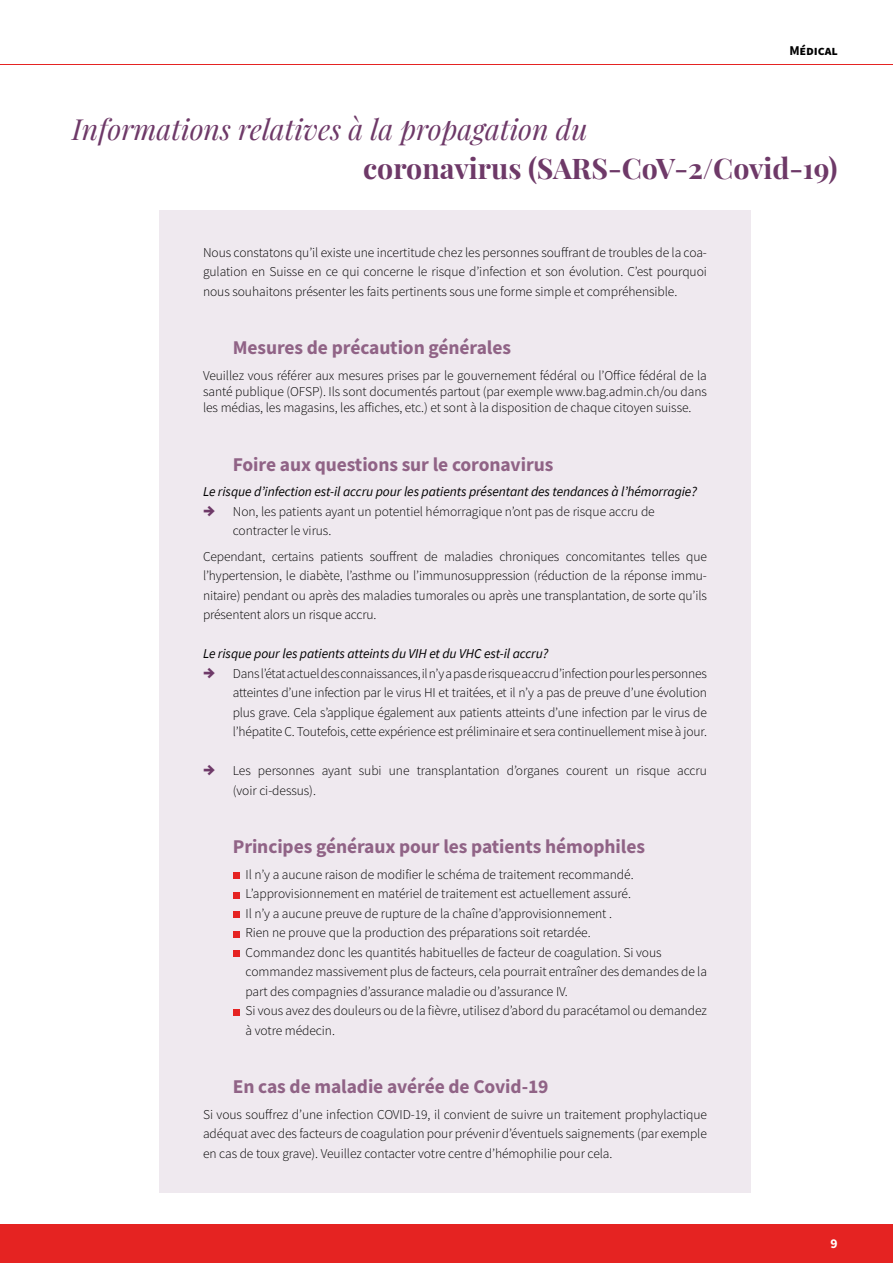
<style>
.page{position:relative;width:893px;height:1263px;background:#fff}
.page>*{position:absolute;margin:0;border:0;box-sizing:border-box;transform-origin:0 0}
.t1{font:italic 28.5px "Playfair Display";color:#6e3968}
.t2{font:700 28.5px "Playfair Display";color:#6e3968}
.t3{font:700 19.5px "Source Sans Pro";letter-spacing:-.005em;color:#906386}
.t4{font:300 13.5px/19.5px "Source Sans Pro";letter-spacing:-.005em;color:#000;text-align:justify}
.t5{font:italic 13.5px "Source Sans Pro";letter-spacing:-.005em;color:#000}
.t6{font:700 13.5px "Source Sans Pro";letter-spacing:-.01em;color:#000}
.t7{font:700 13.5px "Source Sans Pro";color:#fff}
.s1{font-weight:900;font-size:19.5px;color:#6e3968}
</style>
<div class="page">
<div style="left:0;top:1225px;width:893px;height:38px;background:#e52322"></div>
<hr style="left:0;top:64px;width:893px;height:1px;background:#e52322">
<div style="left:159px;top:211px;width:591px;height:982px;background:#efe9ef"></div>
<div style="left:233px;top:872px;width:7px;height:7px;background:#e52322"></div>
<div style="left:233px;top:892px;width:7px;height:6px;background:#e52322"></div>
<div style="left:233px;top:911px;width:7px;height:7px;background:#e52322"></div>
<div style="left:233px;top:931px;width:7px;height:6px;background:#e52322"></div>
<div style="left:233px;top:950px;width:7px;height:7px;background:#e52322"></div>
<div style="left:233px;top:1009px;width:7px;height:6px;background:#e52322"></div>
<p class="t6" style="left:789px;top:41px;width:50px">Médical</p>
<h1 class="t1" style="left:72px;top:107px;width:517px">Informations relatives à la propagation du</h1>
<h1 class="t2" style="left:363px;top:146px;width:476px">coronavirus (SARS-CoV-2/Covid-19)</h1>
<p class="t4" style="left:203px;top:243px;width:505px">Nous constatons qu’il existe une incertitude chez les personnes souffrant de troubles de la coa&shy;gulation en Suisse en ce qui concerne le risque d’infection et son évolution. C’est pourquoi nous souhaitons présenter les faits pertinents sous une forme simple et compréhensible.</p>
<h2 class="t3" style="left:233px;top:335px;width:280px">Mesures de précaution générales</h2>
<p class="t4" style="left:203px;top:367px;width:505px;line-height:16.2px">Veuillez vous référer aux mesures prises par le gouvernement fédéral ou l’Office fédéral de la santé publique (OFSP). Ils sont documentés partout (par exemple www.bag.admin.ch/ou dans les médias, les magasins, les affiches, etc.) et sont à la disposition de chaque citoyen suisse.</p>
<h2 class="t3" style="left:233px;top:451px;width:322px">Foire aux questions sur le coronavirus</h2>
<p class="t5" style="left:203px;top:483px;width:495px">Le risque d’infection est-il accru pour les patients présentant des tendances à l’hémorragie?</p>
<p class="t4" style="left:233px;top:502px;width:423px;text-indent:-30px"><span class="s1">→</span> Non, les patients ayant un potentiel hémorragique n’ont pas de risque accru de contracter le virus.</p>
<p class="t4" style="left:203px;top:547px;width:505px">Cependant, certains patients souffrent de maladies chroniques concomitantes telles que l’hypertension, le diabète, l’asthme ou l’immunosuppression (réduction de la réponse immu&shy;nitaire) pendant ou après des maladies tumorales ou après une transplantation, de sorte qu’ils présentent alors un risque accru.</p>
<p class="t5" style="left:203px;top:645px;width:347px">Le risque pour les patients atteints du VIH et du VHC est-il accru?</p>
<p class="t4" style="left:233px;top:664px;width:476px;text-indent:-30px"><span class="s1">→</span> Dans l’état actuel des connaissances, il n’y a pas de risque accru d’infection pour les personnes atteintes d’une infection par le virus HI et traitées, et il n’y a pas de preuve d’une évolution plus grave. Cela s’applique également aux patients atteints d’une infection par le virus de l’hépatite C. Toutefois, cette expérience est préliminaire et sera continuellement mise à jour.</p>
<p class="t4" style="left:233px;top:761px;width:476px;text-indent:-30px"><span class="s1">→</span> Les personnes ayant subi une transplantation d’organes courent un risque accru (voir ci-dessus).</p>
<h2 class="t3" style="left:233px;top:834px;width:414px">Principes généraux pour les patients hémophiles</h2>
<p class="t4" style="left:246px;top:865px;width:463px;text-align:left">Il n’y a aucune raison de modifier le schéma de traitement recommandé.<br>L’approvisionnement en matériel de traitement est actuellement assuré.<br>Il n’y a aucune preuve de rupture de la chaîne d’approvisionnement .<br>Rien ne prouve que la production des préparations soit retardée.<br>Commandez donc les quantités habituelles de facteur de coagulation. Si vous commandez massivement plus de facteurs, cela pourrait entraîner des demandes de la part des compagnies d’assurance maladie ou d’assurance IV.<br>Si vous avez des douleurs ou de la fièvre, utilisez d’abord du paracétamol ou demandez à votre médecin.</p>
<h2 class="t3" style="left:233px;top:1074px;width:317px">En cas de maladie avérée de Covid-19</h2>
<p class="t4" style="left:203px;top:1105px;width:505px">Si vous souffrez d’une infection COVID-19, il convient de suivre un traitement prophylactique adéquat avec des facteurs de coagulation pour prévenir d’éventuels saignements (par exemple en cas de toux grave). Veuillez contacter votre centre d’hémophilie pour cela.</p>
<p class="t7" style="left:831px;top:1234px;width:9px">9</p>
</div>
